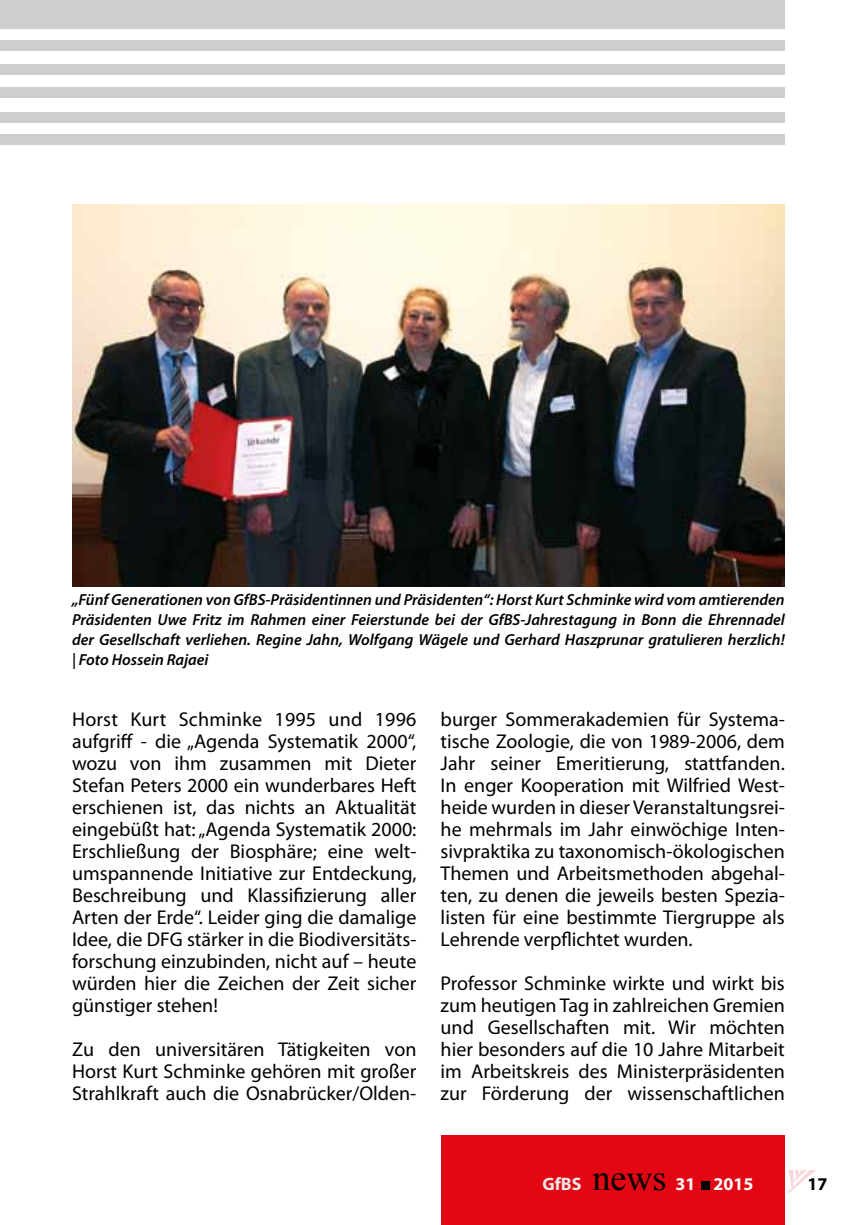
<style>
.page{position:relative;width:857px;height:1225px;background:#fff}
.page>*{position:absolute;margin:0;border:0;box-sizing:border-box;transform-origin:0 0}
.t1{font:20px/22px "Myriad Pro";color:#000;text-align:justify}
.t2{font:700 18px "Myriad Pro";color:#fdfdfd}
.t3{font:700 18px "Myriad Pro";color:#000}
.t4{font:italic 600 16px/20px "Myriad Pro";color:#000;text-align:justify}
.s1{color:#e9e9e9}
.s2{font-family:"Times New Roman";font-weight:400;font-size:36px;color:#000}
</style>
<div class="page">
<div style="left:441px;top:1136px;width:343px;height:89px;background:#e30613"></div>
<div style="left:0;top:40px;width:784px;height:10px;background:#cececd"></div>
<div style="left:0;top:87px;width:784px;height:11px;background:#cececd"></div>
<div style="left:0;top:112px;width:784px;height:11px;background:#cececd"></div>
<div style="left:0;top:134px;width:784px;height:11px;background:#cececd"></div>
<div style="left:0;top:64px;width:784px;height:11px;background:#cececd"></div>
<div style="left:0;top:0;width:784px;height:28px;background:#cececd"></div>
<div style="left:700px;top:1180px;width:9px;height:9px;background:#000"></div>
<svg style="left:788px;top:1170px;width:27px;height:22px"></svg>
<img style="left:72px;top:204px;width:712px;height:382px">
<p class="t4" style="left:72px;top:589px;width:713px">„Fünf Generationen von GfBS-Präsidentinnen und Präsidenten“: Horst Kurt Schminke wird vom amtierenden Präsidenten Uwe Fritz im Rahmen einer Feierstunde bei der GfBS-Jahrestagung in Bonn die Ehrennadel der Gesellschaft verliehen. Regine Jahn, Wolfgang Wägele und Gerhard Haszprunar gratulieren herzlich! | Foto Hossein Rajaei</p>
<p class="t1" style="left:72px;top:708px;width:346px">Horst Kurt Schminke 1995 und 1996 aufgriff - die „Agenda Systematik 2000“, wozu von ihm zusammen mit Dieter Stefan Peters 2000 ein wunderbares Heft erschienen ist, das nichts an Aktualität eingebüßt hat: „Agenda Systematik 2000:<br>Erschließung der Biosphäre; eine welt&shy;umspannende Initiative zur Entdeckung, Beschreibung und Klassifizierung aller Arten der Erde“. Leider ging die damalige Idee, die DFG stärker in die Biodiversitäts&shy;forschung einzubinden, nicht auf – heute würden hier die Zeichen der Zeit sicher günstiger stehen!</p>
<p class="t1" style="left:72px;top:1038px;width:346px">Zu den universitären Tätigkeiten von Horst Kurt Schminke gehören mit großer Strahlkraft auch die Osnabrücker/Olden-</p>
<p class="t1" style="left:440px;top:708px;width:345px">burger Sommerakademien für Systema&shy;tische Zoologie, die von 1989-2006, dem Jahr seiner Emeritierung, stattfanden.<br>In enger Kooperation mit Wilfried West&shy;heide wurden in dieser Veranstaltungsrei&shy;he mehrmals im Jahr einwöchige Inten&shy;sivpraktika zu taxonomisch-ökologischen Themen und Arbeitsmethoden abgehal&shy;ten, zu denen die jeweils besten Spezia&shy;listen für eine bestimmte Tiergruppe als Lehrende verpflichtet wurden.</p>
<p class="t1" style="left:440px;top:972px;width:345px">Professor Schminke wirkte und wirkt bis zum heutigen Tag in zahlreichen Gremien und Gesellschaften mit. Wir möchten hier besonders auf die 10 Jahre Mitarbeit im Arbeitskreis des Ministerpräsidenten zur Förderung der wissenschaftlichen</p>
<p class="t2" style="left:542px;top:1172px;width:213px"><span class="s1">GfBS</span> <span class="s2">news</span> 31 2015</p>
<p class="t3" style="left:807px;top:1171px;width:21px">17</p>
</div>
